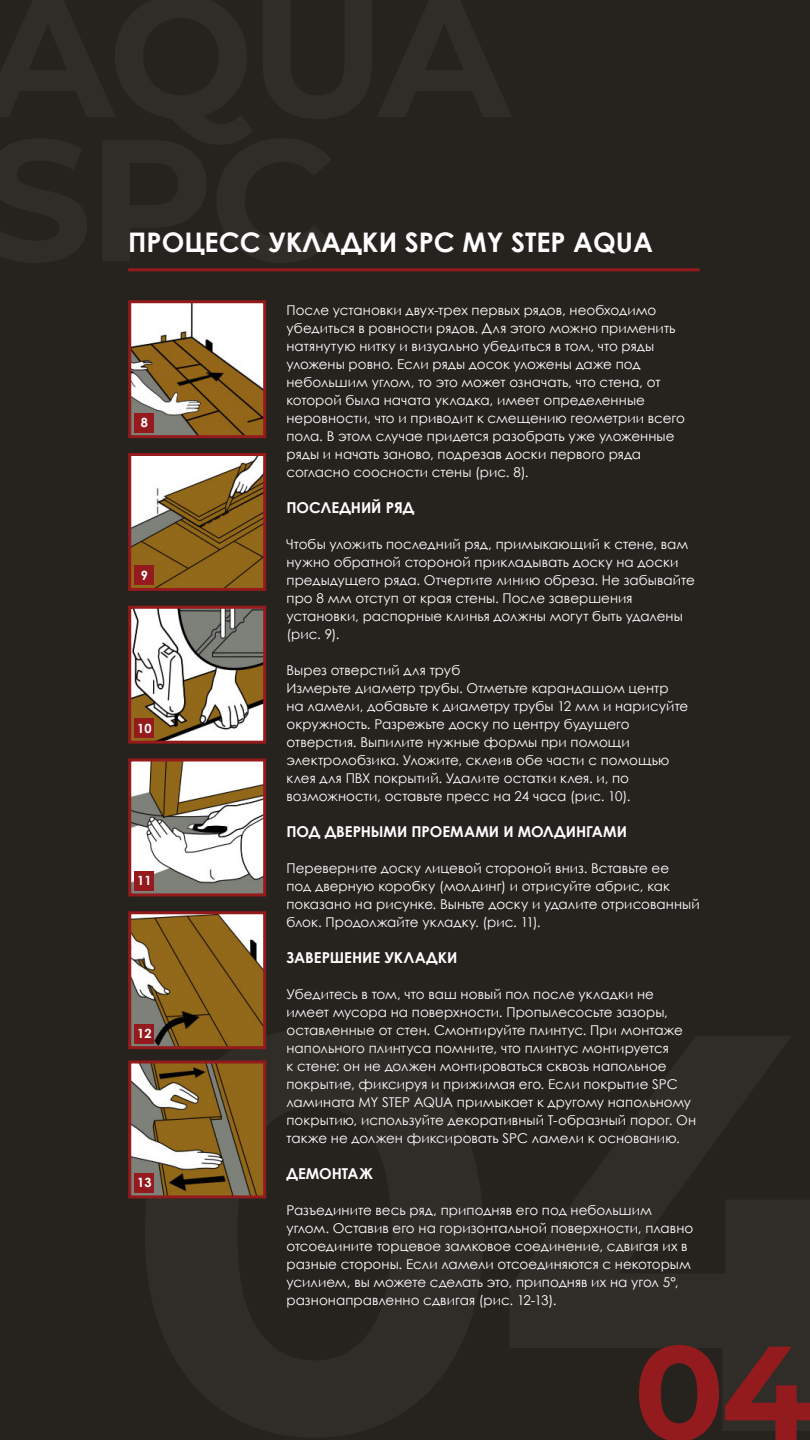
<style>
.page{position:relative;width:810px;height:1440px;background:#26231f}
.page>*{position:absolute;margin:0;border:0;box-sizing:border-box;transform-origin:0 0}
.t1{font:700 564.6px "Montserrat";color:#fff}
.t2{font:700 172.5px "Montserrat";color:#fff}
.Section_Numbers{font:700 133.5px "Montserrat";color:#931a1d}
.Section_Headlines{font:700 27px "Century Gothic";color:#fff}
._8_pt_Small_Text{font:700 15px "Century Gothic";letter-spacing:-.005em;color:#fff}
._8_pt_Small_Text-2{font:13.5px/18px "Century Gothic";letter-spacing:.005em;color:#fff}
.t3{font:700 12.75px "Century Gothic";color:#fff}
</style>
<div class="page">
<hr style="left:128px;top:268px;width:572px;height:3px;background:#941a1f">
<img style="left:132px;top:304px;width:130px;height:130px">
<div style="left:128px;top:300px;width:138px;height:138px;border:3px solid #941a1c"></div>
<div style="left:135px;top:413px;width:19px;height:19px;background:#951a1d"></div>
<img style="left:132px;top:457px;width:130px;height:130px">
<div style="left:128px;top:453px;width:138px;height:138px;border:3px solid #941a1c"></div>
<div style="left:135px;top:565px;width:19px;height:20px;background:#951a1d"></div>
<img style="left:132px;top:610px;width:130px;height:130px">
<div style="left:128px;top:606px;width:138px;height:138px;border:3px solid #941a1c"></div>
<div style="left:135px;top:718px;width:19px;height:20px;background:#951a1d"></div>
<img style="left:132px;top:763px;width:130px;height:129px">
<div style="left:128px;top:759px;width:138px;height:137px;border:3px solid #941a1c"></div>
<div style="left:135px;top:871px;width:19px;height:20px;background:#951a1d"></div>
<img style="left:132px;top:915px;width:130px;height:130px">
<div style="left:128px;top:911px;width:138px;height:138px;border:3px solid #941a1c"></div>
<div style="left:135px;top:1024px;width:19px;height:20px;background:#951a1d"></div>
<img style="left:132px;top:1064px;width:130px;height:130px">
<div style="left:128px;top:1060px;width:138px;height:138px;border:3px solid #941a1c"></div>
<div style="left:135px;top:1173px;width:19px;height:20px;background:#951a1d"></div>
<h2 class="t2" style="left:-18px;top:75px;width:356px">SPC</h2>
<p class="Section_Headlines" style="left:128px;top:222px;width:526px">ПРОЦЕСС УКЛАДКИ SPC MY STEP AQUA</p>
<p class="_8_pt_Small_Text-2" style="left:286px;top:301px;width:400px">После установки двух-трех первых рядов, необходимо убедиться в ровности рядов. Для этого можно применить натянутую нитку и визуально убедиться в том, что ряды уложены ровно. Если ряды досок уложены даже под небольшим углом, то это может означать, что стена, от которой была начата укладка, имеет определенные неровности, что и приводит к смещению геометрии всего пола. В этом случае придется разобрать уже уложенные ряды и начать заново, подрезав доски первого ряда согласно соосности стены (рис. 8).</p>
<p class="_8_pt_Small_Text" style="left:286px;top:496px;width:129px">ПОСЛЕДНИЙ РЯД</p>
<p class="_8_pt_Small_Text-2" style="left:286px;top:535px;width:410px">Чтобы уложить последний ряд, примыкающий к стене, вам нужно обратной стороной прикладывать доску на доски предыдущего ряда. Отчертите линию обреза. Не забывайте про 8 мм отступ от края стены. После завершения установки, распорные клинья должны могут быть удалены (рис. 9).</p>
<p class="_8_pt_Small_Text-2" style="left:286px;top:661px;width:175px">Вырез отверстий для труб</p>
<p class="_8_pt_Small_Text-2" style="left:286px;top:679px;width:403px">Измерьте диаметр трубы. Отметьте карандашом центр на ламели, добавьте к диаметру трубы 12 мм и нарисуйте окружность. Разрежьте доску по центру будущего отверстия. Выпилите нужные формы при помощи электролобзика. Уложите, склеив обе части с помощью клея для ПВХ покрытий. Удалите остатки клея. и, по возможности, оставьте пресс на 24 часа (рис. 10).</p>
<p class="_8_pt_Small_Text" style="left:286px;top:820px;width:342px">ПОД ДВЕРНЫМИ ПРОЕМАМИ И МОЛДИНГАМИ</p>
<p class="_8_pt_Small_Text-2" style="left:286px;top:859px;width:415px">Переверните доску лицевой стороной вниз. Вставьте ее<br>под дверную коробку (молдинг) и отрисуйте абрис, как показано на рисунке. Выньте доску и удалите отрисованный блок. Продолжайте укладку. (рис. 11).</p>
<p class="_8_pt_Small_Text" style="left:286px;top:946px;width:172px">ЗАВЕРШЕНИЕ УКЛАДКИ</p>
<p class="_8_pt_Small_Text-2" style="left:286px;top:985px;width:411px">Убедитесь в том, что ваш новый пол после укладки не имеет мусора на поверхности. Пропылесосьте зазоры, оставленные от стен. Смонтируйте плинтус. При монтаже напольного плинтуса помните, что плинтус монтируется<br>к стене: он не должен монтироваться сквозь напольное покрытие, фиксируя и прижимая его. Если покрытие SPC ламината MY STEP AQUA примыкает к другому напольному покрытию, используйте декоративный Т-образный порог. Он также не должен фиксировать SPC ламели к основанию.</p>
<p class="_8_pt_Small_Text" style="left:286px;top:1162px;width:88px">ДЕМОНТАЖ</p>
<p class="_8_pt_Small_Text-2" style="left:286px;top:1201px;width:408px">Разъедините весь ряд, приподняв его под небольшим углом. Оставив его на горизонтальной поверхности, плавно отсоедините торцевое замковое соединение, сдвигая их в разные стороны. Если ламели отсоединяются с некоторым усилием, вы можете сделать это, приподняв их на угол 5°,</p>
<p class="t3" style="left:141px;top:413px;width:9px">8</p>
<p class="t3" style="left:141px;top:566px;width:9px">9</p>
<p class="t3" style="left:137px;top:718px;width:16px">10</p>
<p class="t3" style="left:137px;top:871px;width:16px">11</p>
<p class="t3" style="left:137px;top:1024px;width:16px">12</p>
<h1 class="t1" style="left:123px;top:823px;width:760px">04</h1>
<p class="t3" style="left:137px;top:1173px;width:16px">13</p>
<p class="_8_pt_Small_Text-2" style="left:286px;top:1291px;width:271px">разнонаправленно сдвигая (рис. 12-13).</p>
<p class="Section_Numbers" style="left:634px;top:1296px;width:181px">04</p>
</div>
